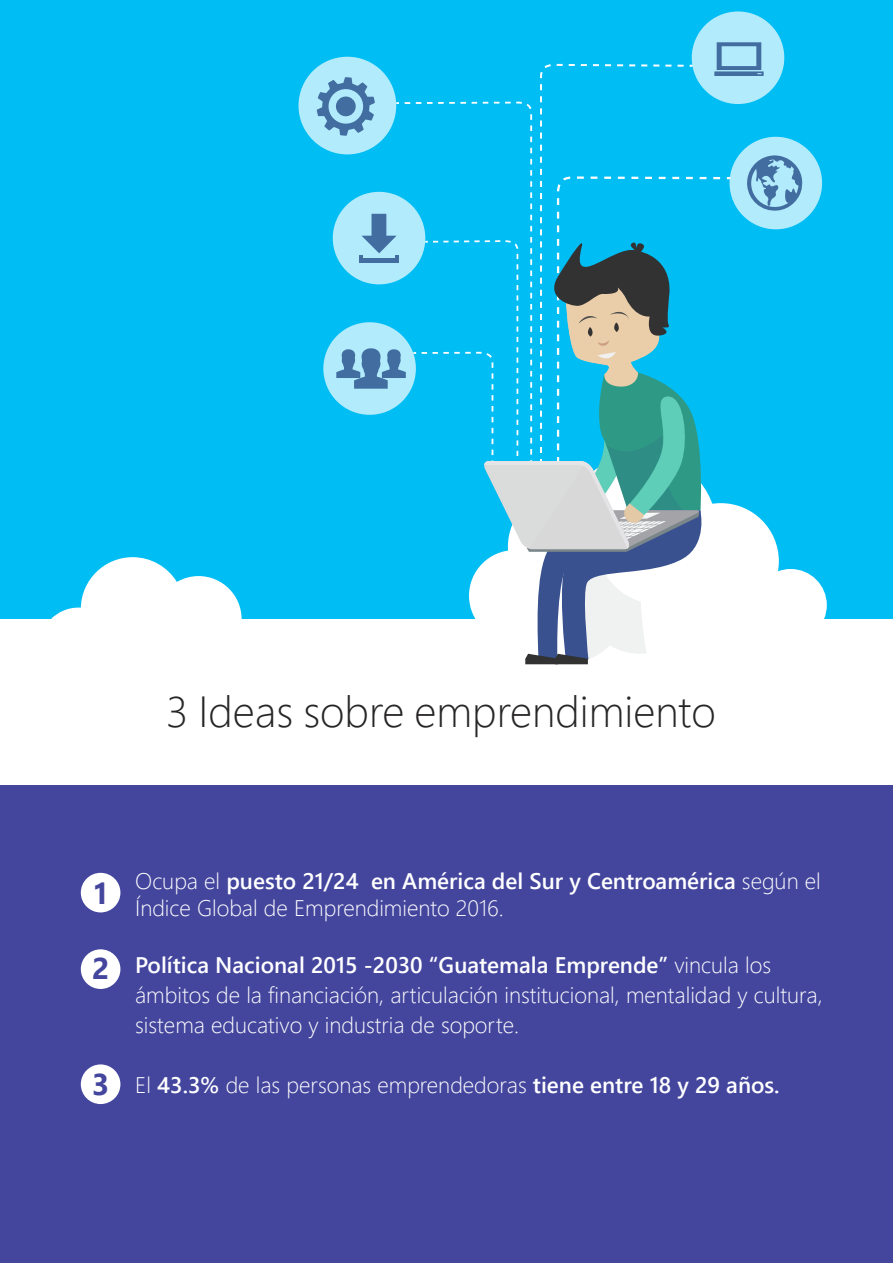
<style>
.page{position:relative;width:893px;height:1263px;background:#00bdf4}
.page>*{position:absolute;margin:0;border:0;box-sizing:border-box;transform-origin:0 0}
.t1{font:300 43.5px "Segoe Pro";color:#272525}
.t2{font:700 30px "Segoe UI";color:#44469e}
.t3{font:300 22.5px/30px "Segoe UI";color:#fff}
.s1{font-weight:600}
</style>
<div class="page">
<div style="left:0;top:771px;width:893px;height:492px;background:#44469e"></div>
<div style="left:0;top:619px;width:893px;height:166px;background:#fff"></div>
<svg style="left:51px;top:557px;width:191px;height:62px"></svg>
<div style="left:323px;top:322px;width:93px;height:93px;background:#b2ebfb;border-radius:50%"></div>
<svg style="left:336px;top:348px;width:64px;height:41px"></svg>
<div style="left:692px;top:11px;width:92px;height:93px;background:#b2ebfb;border-radius:50%"></div>
<div style="left:729px;top:137px;width:93px;height:92px;background:#b2ebfb;border-radius:50%"></div>
<div style="left:298px;top:57px;width:98px;height:97px;background:#b2ebfb;border-radius:50%"></div>
<svg style="left:714px;top:42px;width:50px;height:34px"></svg>
<svg style="left:540px;top:64px;width:149px;height:171px"></svg>
<svg style="left:400px;top:101px;width:133px;height:303px"></svg>
<div style="left:754px;top:569px;width:73px;height:72px;background:#fff;border-radius:50%"></div>
<div style="left:663px;top:503px;width:116px;height:116px;background:#fff;border-radius:50%"></div>
<div style="left:508px;top:584px;width:283px;height:57px;background:#fff"></div>
<svg style="left:747px;top:155px;width:56px;height:56px"></svg>
<svg style="left:317px;top:77px;width:58px;height:59px"></svg>
<div style="left:336px;top:97px;width:20px;height:19px;background:#426da1;border-radius:50%"></div>
<div style="left:333px;top:192px;width:92px;height:92px;background:#b2ebfb;border-radius:50%"></div>
<svg style="left:359px;top:214px;width:40px;height:48px"></svg>
<svg style="left:413px;top:235px;width:295px;height:429px"></svg>
<div style="left:81px;top:873px;width:39px;height:39px;background:#fff;border-radius:50%"></div>
<div style="left:81px;top:949px;width:39px;height:40px;background:#fff;border-radius:50%"></div>
<div style="left:81px;top:1064px;width:39px;height:40px;background:#fff;border-radius:50%"></div>
<h1 class="t1" style="left:166px;top:682px;width:551px">3 Ideas sobre emprendimiento</h1>
<h2 class="t2" style="left:92px;top:869px;width:19px">1</h2>
<h2 class="t2" style="left:92px;top:944px;width:19px">2</h2>
<h2 class="t2" style="left:92px;top:1060px;width:19px">3</h2>
<p class="t3" style="left:135px;top:867px;width:687px;line-height:27px">Ocupa el <span class="s1">puesto 21/24 en América del Sur y Centroamérica</span> según el<br>Índice Global de Emprendimiento 2016.</p>
<p class="t3" style="left:135px;top:949px;width:689px"><span class="s1">Política Nacional 2015 -2030 “Guatemala Emprende”</span> vincula los ámbitos de la financiación, articulación institucional, mentalidad y cultura, sistema educativo y industria de soporte.</p>
<p class="t3" style="left:135px;top:1069px;width:646px">El <span class="s1">43.3%</span> de las personas emprendedoras <span class="s1">tiene entre 18 y 29 años.</span></p>
</div>
